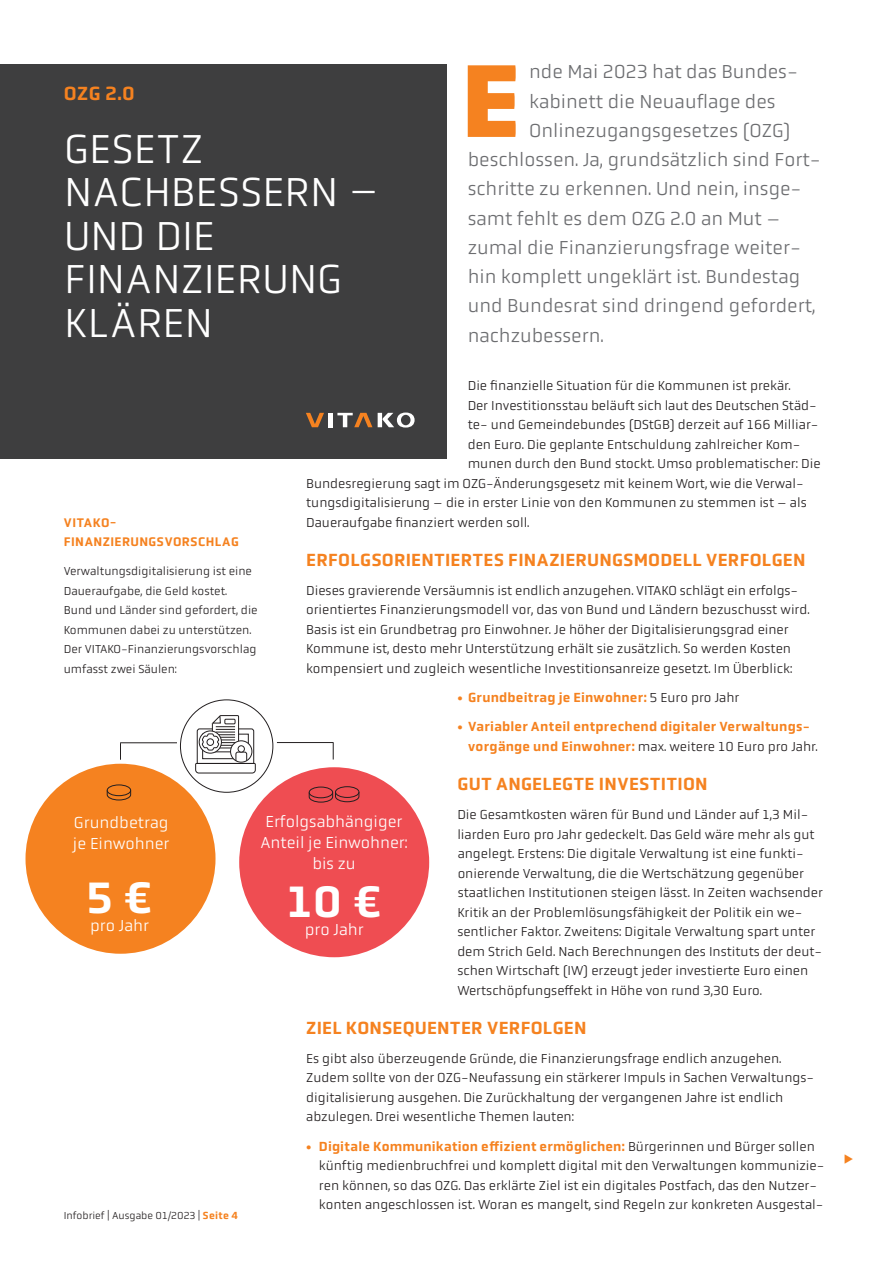
<style>
.page{position:relative;width:893px;height:1263px;background:#fff}
.page>*{position:absolute;margin:0;border:0;box-sizing:border-box;transform-origin:0 0}
.t1{font:900 104.85px "Obvia";color:#f58220}
.t2{font:500 45px "Obvia";color:#fff}
.t3{font:300 42px/43.5px "Obvia";letter-spacing:.01em;color:#fff}
.t4{font:300 19.5px "Obvia";color:#6c6d70}
.t5{font:500 19.5px "Obvia";color:#f58220}
.t6{font:500 18px "Obvia";letter-spacing:.015em;color:#f58220}
.t7{font:300 16.5px/21px "Obvia";color:#fff}
.t8{font:300 13.5px/19.5px "Obvia";color:#231f20}
.t9{font:500 13.5px/19.5px "Obvia";letter-spacing:.015em;color:#f58220}
.t10{font:500 12.75px/19.5px "Obvia";letter-spacing:.035em;color:#f58220}
.t11{font:300 12px/19.5px "Obvia";color:#231f20}
.t12{font:300 10.5px "Obvia";color:#231f20}
.s1{font-weight:300;color:#231f20}
.s2{font-weight:500;color:#f58220}
</style>
<div class="page">
<div style="left:0;top:64px;width:446px;height:394px;background:#3e3e3f"></div>
<svg style="left:306px;top:413px;width:18px;height:14px"></svg>
<div style="left:328px;top:413px;width:5px;height:14px;background:#fff"></div>
<svg style="left:337px;top:413px;width:35px;height:14px"></svg>
<svg style="left:378px;top:412px;width:37px;height:16px"></svg>
<div style="left:26px;top:764px;width:189px;height:190px;background:#f58220;border-radius:50%"></div>
<div style="left:239px;top:767px;width:190px;height:190px;background:#ef4d52;border-radius:50%"></div>
<svg style="left:195px;top:715px;width:61px;height:59px"></svg>
<hr style="left:120px;top:742px;width:57px;height:1px;background:#231f20">
<hr style="left:277px;top:742px;width:57px;height:1px;background:#231f20">
<svg style="left:120px;top:743px;width:1px;height:17px"></svg>
<svg style="left:333px;top:743px;width:1px;height:16px"></svg>
<svg style="left:106px;top:790px;width:25px;height:11px"></svg>
<div style="left:107px;top:784px;width:24px;height:12px;border:1px solid #231f20;border-radius:50%"></div>
<div style="left:309px;top:787px;width:24px;height:11px;border:1px solid #231f20;border-radius:50%"></div>
<svg style="left:308px;top:792px;width:52px;height:11px"></svg>
<div style="left:335px;top:786px;width:24px;height:12px;border:1px solid #231f20;border-radius:50%"></div>
<h1 class="t1" style="left:461px;top:37px;width:61px">E</h1>
<h3 class="t4" style="left:529px;top:61px;width:267px">nde Mai 2023 hat das Bundes-</h3>
<h3 class="t5" style="left:64px;top:81px;width:72px">OZG 2.0</h3>
<h3 class="t3" style="left:64px;top:127px;width:316px">GESETZ<br>NACHBESSERN –<br>UND DIE<br>FINANZIERUNG<br>KLÄREN</h3>
<h3 class="t4" style="left:529px;top:90px;width:248px">kabinett die Neuauflage des</h3>
<h3 class="t4" style="left:529px;top:119px;width:263px">Onlinezugangsgesetzes (OZG)</h3>
<h3 class="t4" style="left:468px;top:148px;width:355px">beschlossen. Ja, grundsätzlich sind Fort-</h3>
<h3 class="t4" style="left:468px;top:178px;width:335px">schritte zu erkennen. Und nein, insge-</h3>
<h3 class="t4" style="left:468px;top:207px;width:314px">samt fehlt es dem OZG 2.0 an Mut –</h3>
<h3 class="t4" style="left:468px;top:236px;width:335px">zumal die Finanzierungsfrage weiter-</h3>
<h3 class="t4" style="left:468px;top:265px;width:334px">hin komplett ungeklärt ist. Bundestag</h3>
<h3 class="t4" style="left:468px;top:295px;width:349px">und Bundesrat sind dringend gefordert,</h3>
<h3 class="t4" style="left:468px;top:324px;width:137px">nachzubessern.</h3>
<p class="t8" style="left:468px;top:376px;width:325px">Die finanzielle Situation für die Kommunen ist prekär.</p>
<p class="t8" style="left:468px;top:395px;width:351px">Der Investitionsstau beläuft sich laut des Deutschen Städ-</p>
<p class="t8" style="left:468px;top:415px;width:352px">te- und Gemeindebundes (DStGB) derzeit auf 166 Milliar-</p>
<p class="t8" style="left:468px;top:434px;width:334px">den Euro. Die geplante Entschuldung zahlreicher Kom-</p>
<p class="t8" style="left:468px;top:454px;width:354px">munen durch den Bund stockt. Umso problematischer: Die</p>
<p class="t8" style="left:306px;top:473px;width:499px">Bundesregierung sagt im OZG-Änderungsgesetz mit keinem Wort, wie die Verwal-</p>
<p class="t8" style="left:306px;top:493px;width:502px">tungsdigitalisierung – die in erster Linie von den Kommunen zu stemmen ist – als</p>
<p class="t8" style="left:306px;top:512px;width:225px">Daueraufgabe finanziert werden soll.</p>
<h3 class="t6" style="left:306px;top:549px;width:501px">ERFOLGSORIENTIERTES FINAZIERUNGSMODELL VERFOLGEN</h3>
<p class="t8" style="left:306px;top:581px;width:505px">Dieses gravierende Versäumnis ist endlich anzugehen. VITAKO schlägt ein erfolgs&shy;orientiertes Finanzierungsmodell vor, das von Bund und Ländern bezuschusst wird.<br>Basis ist ein Grundbetrag pro Einwohner. Je höher der Digitalisierungsgrad einer Kommune ist, desto mehr Unterstützung erhält sie zusätzlich. So werden Kosten kompensiert und zugleich wesentliche Investitionsanreize gesetzt. Im Überblick:</p>
<p class="t9" style="left:457px;top:688px;width:283px">• Grundbeitrag je Einwohner: <span class="s1">5 Euro pro Jahr</span></p>
<p class="t9" style="left:468px;top:717px;width:351px;text-indent:-11px">• Variabler Anteil entprechend digitaler Verwaltungs&shy;vorgänge und Einwohner: <span class="s1">max. weitere 10 Euro pro Jahr.</span></p>
<h3 class="t6" style="left:457px;top:773px;width:252px">GUT ANGELEGTE INVESTITION</h3>
<p class="t8" style="left:457px;top:805px;width:367px">Die Gesamtkosten wären für Bund und Länder auf 1,3 Mil&shy;liarden Euro pro Jahr gedeckelt. Das Geld wäre mehr als gut angelegt. Erstens: Die digitale Verwaltung ist eine funkti&shy;onierende Verwaltung, die die Wertschätzung gegenüber staatlichen Institutionen steigen lässt. In Zeiten wachsender Kritik an der Problemlösungsfähigkeit der Politik ein we&shy;sentlicher Faktor. Zweitens: Digitale Verwaltung spart unter dem Strich Geld. Nach Berechnungen des Instituts der deut&shy;schen Wirtschaft (IW) erzeugt jeder investierte Euro einen Wertschöpfungseffekt in Höhe von rund 3,30 Euro.</p>
<h3 class="t6" style="left:306px;top:1017px;width:282px">ZIEL KONSEQUENTER VERFOLGEN</h3>
<p class="t8" style="left:306px;top:1049px;width:509px">Es gibt also überzeugende Gründe, die Finanzierungsfrage endlich anzugehen.<br>Zudem sollte von der OZG-Neufassung ein stärkerer Impuls in Sachen Verwaltungs&shy;digitalisierung ausgehen. Die Zurückhaltung der vergangenen Jahre ist endlich abzulegen. Drei wesentliche Themen lauten:</p>
<p class="t8" style="left:319px;top:1136px;width:507px;text-indent:-13px"><span class="s2">• Digitale Kommunikation effizient ermöglichen:</span> Bürgerinnen und Bürger sollen künftig medienbruchfrei und komplett digital mit den Verwaltungen kommunizie&shy;ren können, so das OZG. Das erklärte Ziel ist ein digitales Postfach, das den Nutzer&shy;konten angeschlossen ist. Woran es mangelt, sind Regeln zur konkreten Ausgestal-</p>
<p class="t10" style="left:64px;top:512px;width:176px">VITAKO-<br>FINANZIERUNGSVORSCHLAG</p>
<p class="t11" style="left:64px;top:562px;width:195px">Verwaltungsdigitalisierung ist eine Daueraufgabe, die Geld kostet.<br>Bund und Länder sind gefordert, die Kommunen dabei zu unterstützen.<br>Der VITAKO-Finanzierungsvorschlag umfasst zwei Säulen:</p>
<p class="t7" style="left:260px;top:811px;width:149px;text-align:center">Erfolgsabhängiger<br>Anteil je Einwohner: bis zu</p>
<p class="t7" style="left:73px;top:811px;width:98px">Grundbetrag je Einwohner</p>
<h2 class="t2" style="left:87px;top:870px;width:67px">5 €</h2>
<p class="t7" style="left:90px;top:915px;width:60px">pro Jahr</p>
<h2 class="t2" style="left:287px;top:875px;width:96px">10 €</h2>
<p class="t7" style="left:305px;top:919px;width:60px">pro Jahr</p>
<p class="t12" style="left:64px;top:1209px;width:176px">Infobrief | Ausgabe 01/2023 | <span class="s2">Seite 4</span></p>
</div>
